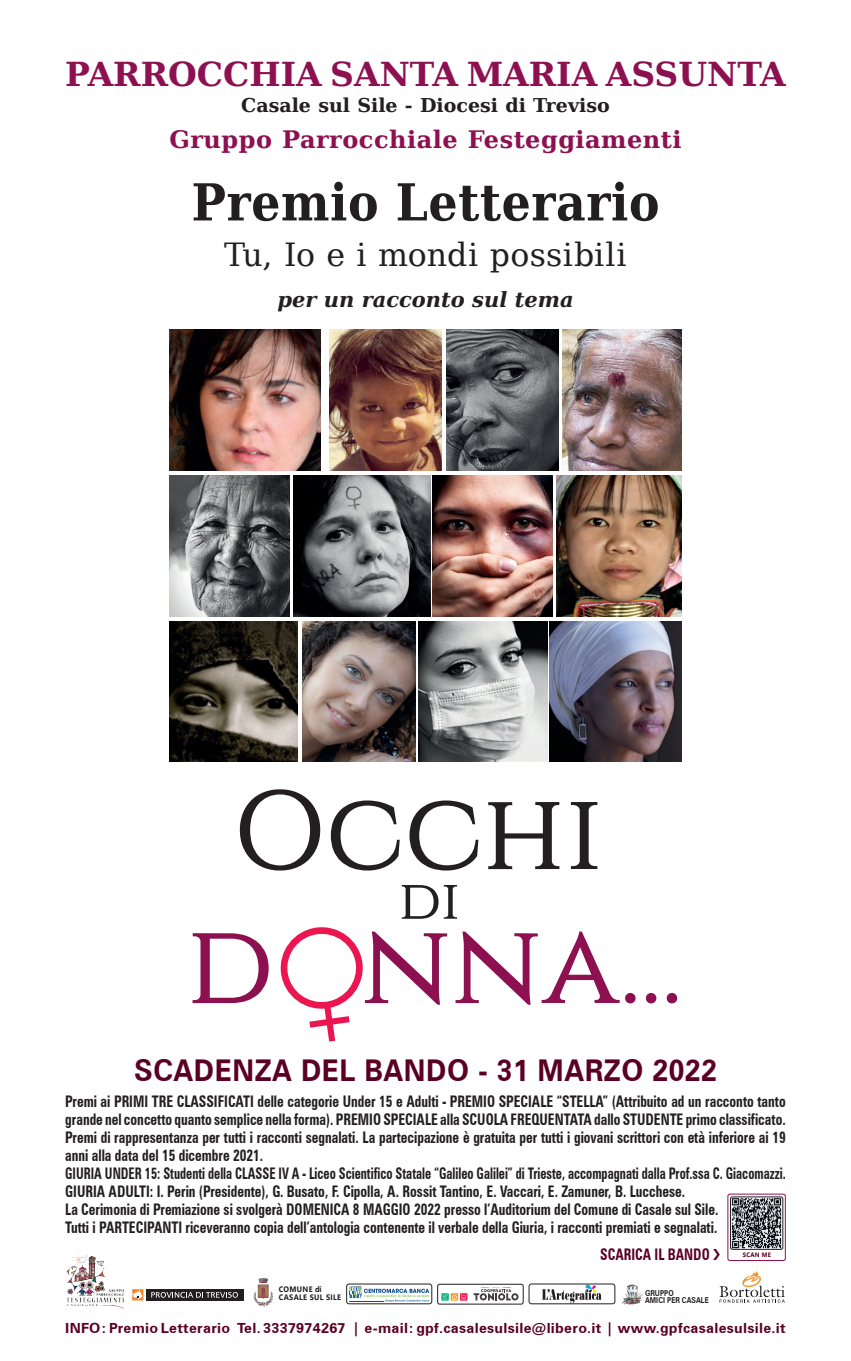
<style>
.page{position:relative;width:851px;height:1361px;background:#fff}
.page>*{position:absolute;margin:0;border:0;box-sizing:border-box;transform-origin:0 0}
.t1{font:116.2px "Constantine";color:#8d1051}
.t2{font:111.5px "Constantine";color:#231f20}
.t3{font:56.1px "Constantine";color:#231f20}
.t4{font:700 51px "DejaVu Serif Condensed";letter-spacing:.01em;color:#231f20}
.t5{font:700 33px "DejaVu Serif";color:#8d1051}
.t6{font:31.9px "DejaVu Serif";letter-spacing:.01em;color:#231f20}
.t7{font:700 30px "Zurich BT";letter-spacing:.02em;color:#5a0024;scale:.94 1}
.t8{font:700 24px "DejaVu Serif";letter-spacing:.02em;color:#8d1051}
.t9{font:italic 700 21px "DejaVu Serif";color:#231f20}
.t10{font:700 19px "DejaVu Serif";color:#231f20}
.t11{font:700 condensed 16px/18px "Zurich BT";color:#231f20;scale:.85 1}
.t12{font:700 condensed 16px "Zurich BT";color:#5a0024;scale:.85 1}
.t13{font:700 14px "Zurich BT";letter-spacing:.02em;color:#5a0024}
.t14{font:700 8.1px/7px "Zurich BT";letter-spacing:.01em;color:#231f20;scale:.84 1}
.t15{font:700 7.9px/8.4px "Segoe UI";letter-spacing:.045em;color:#231f20;scale:.93 1}
.t16{font:700 6.4px "Myanmar Text";letter-spacing:.05em;color:#5a0024;scale:.93 1}
</style>
<div class="page">
<div style="left:131px;top:1288px;width:113px;height:13px;background:#fff;opacity:.75"></div>
<div style="left:146px;top:1289px;width:97px;height:11px;background:#231f20"></div>
<svg style="left:151px;top:1292px;width:87px;height:5px"></svg>
<svg style="left:132px;top:1289px;width:11px;height:11px"></svg>
<img style="left:253px;top:1278px;width:20px;height:29px">
<svg style="left:719px;top:1271px;width:65px;height:31px"></svg>
<img style="left:66px;top:1254px;width:57px;height:54px">
<svg style="left:349px;top:1286px;width:80px;height:16px"></svg>
<div style="left:346px;top:1284px;width:86px;height:20px;border:1px solid #231f20;border-radius:3px"></div>
<div style="left:437px;top:1284px;width:86px;height:20px;border:1px solid #231f20;border-radius:2px"></div>
<svg style="left:441px;top:1293px;width:8px;height:7px"></svg>
<svg style="left:460px;top:1293px;width:7px;height:7px"></svg>
<svg style="left:442px;top:1294px;width:24px;height:6px"></svg>
<svg style="left:473px;top:1289px;width:45px;height:11px"></svg>
<svg style="left:542px;top:1286px;width:59px;height:16px"></svg>
<div style="left:529px;top:1284px;width:86px;height:20px;border:1px solid #231f20;border-radius:3px"></div>
<img style="left:170px;top:330px;width:150px;height:140px">
<img style="left:418px;top:622px;width:129px;height:140px">
<img style="left:556px;top:476px;width:125px;height:140px">
<img style="left:562px;top:330px;width:119px;height:140px">
<img style="left:293px;top:476px;width:137px;height:140px">
<img style="left:302px;top:622px;width:113px;height:140px">
<img style="left:432px;top:476px;width:120px;height:140px">
<img style="left:170px;top:476px;width:120px;height:140px">
<img style="left:170px;top:622px;width:127px;height:140px">
<img style="left:447px;top:330px;width:112px;height:140px">
<img style="left:329px;top:330px;width:112px;height:140px">
<img style="left:549px;top:622px;width:132px;height:140px">
<svg style="left:281px;top:928px;width:81px;height:114px"></svg>
<img style="left:622px;top:1284px;width:21px;height:21px">
<div style="left:727px;top:1193px;width:58px;height:68px;border:1px solid #8d1051;border-radius:2px"></div>
<img style="left:730px;top:1198px;width:51px;height:51px">
<div style="left:730px;top:1196px;width:53px;height:53px;border:1px solid #231f20;border-radius:2px"></div>
<h3 class="t5" style="left:65px;top:48px;width:722px">PARROCCHIA SANTA MARIA ASSUNTA</h3>
<p class="t10" style="left:241px;top:90px;width:370px">Casale sul Sile - Diocesi di Treviso</p>
<h3 class="t8" style="left:169px;top:121px;width:513px">Gruppo Parrocchiale Festeggiamenti</h3>
<h3 class="t4" style="left:191px;top:162px;width:469px">Premio Letterario</h3>
<h3 class="t6" style="left:224px;top:231px;width:404px">Tu, Io e i mondi possibili</h3>
<h3 class="t9" style="left:277px;top:283px;width:298px">per un racconto sul tema</h3>
<h2 class="t2" style="left:235px;top:767px;width:369px">OCCHI</h2>
<h3 class="t3" style="left:398px;top:867px;width:63px">DI</h3>
<h1 class="t1" style="left:186px;top:896px;width:498px">D NNA...</h1>
<h3 class="t7" style="left:134px;top:1052px;width:621px">SCADENZA DEL BANDO - 31 MARZO 2022</h3>
<p class="t11" style="left:65px;top:1092px;width:849px">Premi ai PRIMI TRE CLASSIFICATI delle categorie Under 15 e Adulti - PREMIO SPECIALE “STELLA” (Attribuito ad un racconto tanto grande nel concetto quanto semplice nella forma). PREMIO SPECIALE alla SCUOLA FREQUENTATA dallo STUDENTE primo classificato.<br>Premi di rappresentanza per tutti i racconti segnalati. La partecipazione è gratuita per tutti i giovani scrittori con età inferiore ai 19 anni alla data del 15 dicembre 2021.<br>GIURIA UNDER 15: Studenti della CLASSE IV A - Liceo Scientifico Statale “Galileo Galilei” di Trieste, accompagnati dalla Prof.ssa C. Giacomazzi.<br>GIURIA ADULTI: I. Perin (Presidente), G. Busato, F. Cipolla, A. Rossit Tantino, E. Vaccari, E. Zamuner, B. Lucchese.<br>La Cerimonia di Premiazione si svolgerà DOMENICA 8 MAGGIO 2022 presso l’Auditorium del Comune di Casale sul Sile.<br>Tutti i PARTECIPANTI riceveranno copia dell’antologia contenente il verbale della Giuria, i racconti premiati e segnalati.</p>
<p class="t15" style="left:279px;top:1284px;width:69px">COMUNE di<br>CASALE SUL SILE</p>
<p class="t12" style="left:600px;top:1244px;width:130px">SCARICA IL BANDO</p>
<p class="t16" style="left:742px;top:1251px;width:32px">SCAN ME</p>
<p class="t14" style="left:645px;top:1289px;width:78px">GRUPPO<br>AMICI PER CASALE</p>
<p class="t13" style="left:65px;top:1319px;width:722px">INFO: Premio Letterario Tel. 3337974267 | e-mail: gpf.casalesulsile@libero.it | www.gpfcasalesulsile.it</p>
</div>
